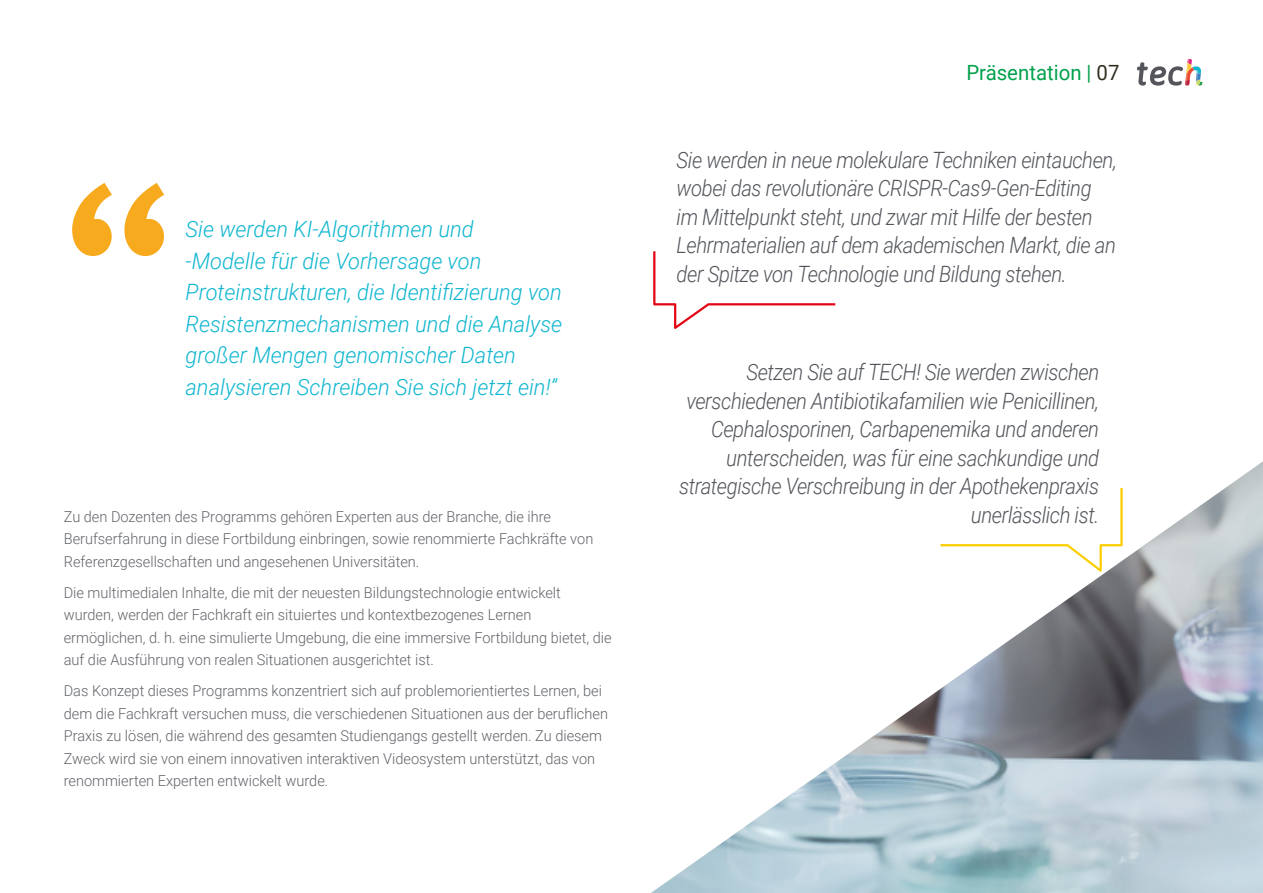
<style>
.page{position:relative;width:1263px;height:893px;background:#fff}
.page>*{position:absolute;margin:0;border:0;box-sizing:border-box;transform-origin:0 0}
.t1{font:italic 300 22.5px/28.5px "Roboto";letter-spacing:-.02em;color:#52555b;text-align:right;scale:.9 1}
.t2{font:italic 300 22.5px/31.5px "Roboto";color:#0fb6cf}
.t3{font:21px "Roboto";color:#04a14d}
.t4{font:300 15px/22.5px "Roboto";color:#61646a}
.s1{color:#312e20}
</style>
<div class="page">
<img style="left:651px;top:461px;width:612px;height:432px">
<svg style="left:72px;top:183px;width:92px;height:73px"></svg>
<svg style="left:938px;top:486px;width:186px;height:89px"></svg>
<svg style="left:653px;top:251px;width:183px;height:78px"></svg>
<svg style="left:1137px;top:59px;width:65px;height:27px"></svg>
<h1 class="t2" style="left:186px;top:213px;width:378px">Sie werden KI-Algorithmen und<br>-Modelle für die Vorhersage von Proteinstrukturen, die Identifizierung von Resistenzmechanismen und die Analyse großer Mengen genomischer Daten analysieren Schreiben Sie sich jetzt ein!”</h1>
<p class="t4" style="left:64px;top:504px;width:531px">Zu den Dozenten des Programms gehören Experten aus der Branche, die ihre<br>Berufserfahrung in diese Fortbildung einbringen, sowie renommierte Fachkräfte von<br>Referenzgesellschaften und angesehenen Universitäten.</p>
<p class="t4" style="left:64px;top:580px;width:549px">Die multimedialen Inhalte, die mit der neuesten Bildungstechnologie entwickelt wurden, werden der Fachkraft ein situiertes und kontextbezogenes Lernen ermöglichen, d. h. eine simulierte Umgebung, die eine immersive Fortbildung bietet, die auf die Ausführung von realen Situationen ausgerichtet ist.</p>
<p class="t4" style="left:64px;top:679px;width:546px">Das Konzept dieses Programms konzentriert sich auf problemorientiertes Lernen, bei dem die Fachkraft versuchen muss, die verschiedenen Situationen aus der beruflichen Praxis zu lösen, die während des gesamten Studiengangs gestellt werden. Zu diesem Zweck wird sie von einem innovativen interaktiven Videosystem unterstützt, das von renommierten Experten entwickelt wurde.</p>
<h2 class="t3" style="left:966px;top:57px;width:155px">Präsentation | <span class="s1">07</span></h2>
<p class="t1" style="left:677px;top:145px;width:491px;text-align:left">Sie werden in neue molekulare Techniken eintauchen, wobei das revolutionäre CRISPR-Cas9-Gen-Editing im Mittelpunkt steht, und zwar mit Hilfe der besten Lehrmaterialien auf dem akademischen Markt, die an der Spitze von Technologie und Bildung stehen.</p>
<p class="t1" style="left:679px;top:357px;width:468px">Setzen Sie auf TECH! Sie werden zwischen verschiedenen Antibiotikafamilien wie Penicillinen, Cephalosporinen, Carbapenemika und anderen unterscheiden, was für eine sachkundige und strategische Verschreibung in der Apothekenpraxis unerlässlich ist.</p>
</div>
